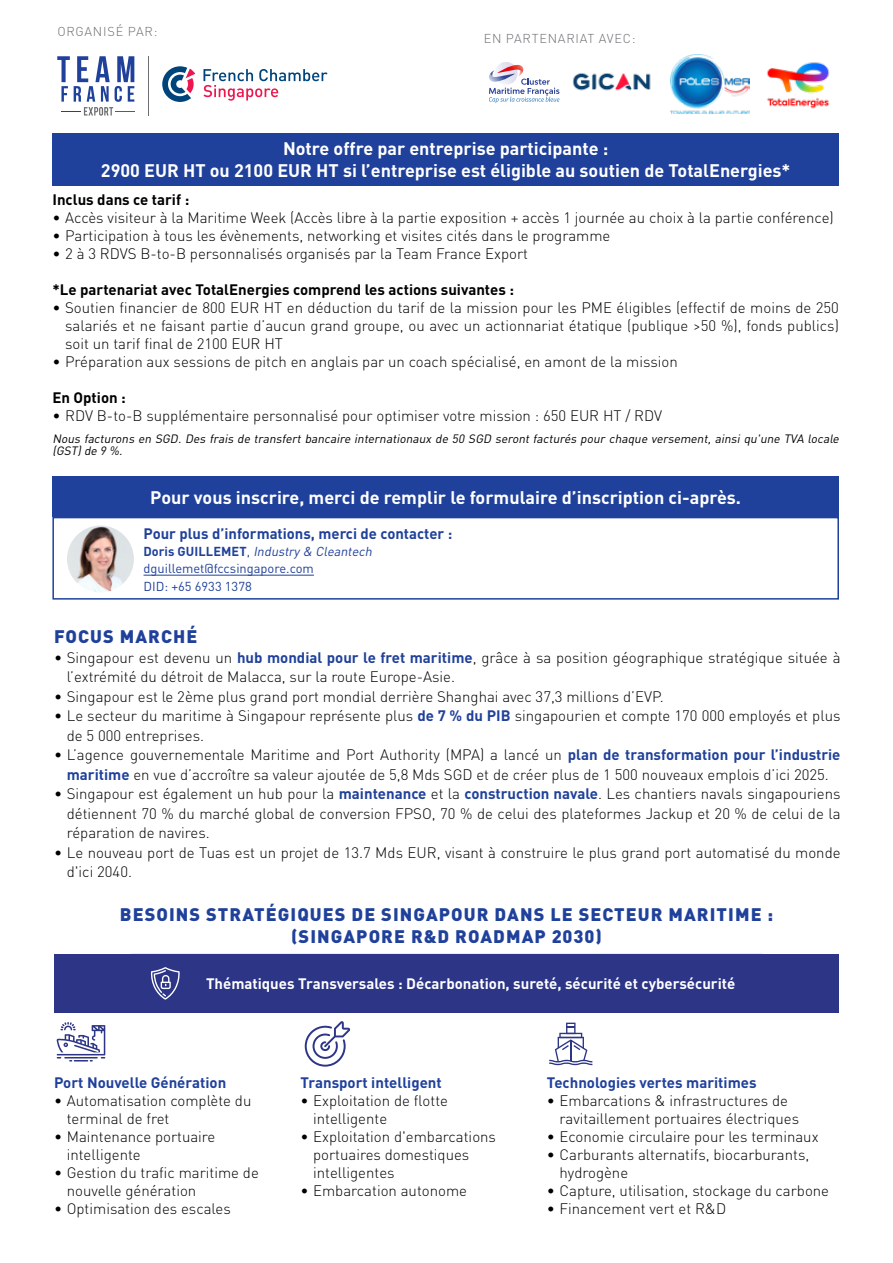
<style>
.page{position:relative;width:893px;height:1263px;background:#fff}
.page>*{position:absolute;margin:0;border:0;box-sizing:border-box;transform-origin:0 0}
.t1{font:700 18px/21.6px "DIN Pro";color:#fff;text-align:center}
.t2{font:900 18px/21.6px "DIN Pro";letter-spacing:.06em;color:#20419b;text-align:center}
.t3{font:300 15px/18px "DIN Pro";color:#000}
.t4{font:700 15px "DIN Pro";color:#20419b}
.t5{font:700 15px "DIN Pro";color:#000}
.t6{font:700 15px "DIN Pro";color:#fff}
.t7{font:12.9px/17.1px "DIN Pro";color:#20419b}
.t8{font:300 12.75px "DIN Pro";letter-spacing:.06em;color:#6d6e71}
.t9{font:italic 12px/12px "DIN Pro";color:#000}
.s1{font-weight:700}
.s2{font-style:italic}
.s3{font-weight:700;color:#20419b}
</style>
<div class="page">
<div style="left:52px;top:517px;width:787px;height:83px;border:2px solid #20419b"></div>
<div style="left:54px;top:954px;width:785px;height:59px;background:#2c3586"></div>
<svg style="left:150px;top:967px;width:30px;height:33px"></svg>
<svg style="left:57px;top:1022px;width:48px;height:39px"></svg>
<svg style="left:549px;top:1023px;width:43px;height:42px"></svg>
<svg style="left:305px;top:1021px;width:45px;height:46px"></svg>
<img style="left:67px;top:525px;width:67px;height:67px;border-radius:33px">
<hr style="left:144px;top:575px;width:170px;height:1px;background:#20419b">
<svg style="left:57px;top:56px;width:77px;height:60px"></svg>
<hr style="left:148px;top:56px;width:1px;height:59px;background:#6d6e71">
<svg style="left:162px;top:66px;width:33px;height:36px"></svg>
<svg style="left:203px;top:69px;width:124px;height:32px"></svg>
<div style="left:52px;top:133px;width:787px;height:53px;background:#20419b"></div>
<div style="left:52px;top:476px;width:787px;height:41px;background:#20419b"></div>
<img style="left:572px;top:73px;width:79px;height:18px">
<svg style="left:489px;top:62px;width:70px;height:41px"></svg>
<img style="left:767px;top:62px;width:63px;height:47px">
<img style="left:670px;top:54px;width:79px;height:59px">
<p class="t8" style="left:57px;top:23px;width:102px">ORGANISÉ PAR:</p>
<p class="t8" style="left:484px;top:30px;width:153px">EN PARTENARIAT AVEC:</p>
<p class="t1" style="left:101px;top:137px;width:691px">Notre offre par entreprise participante :<br>2900 EUR HT ou 2100 EUR HT si l’entreprise est éligible au soutien de TotalEnergies*</p>
<p class="t5" style="left:52px;top:190px;width:138px">Inclus dans ce tarif :</p>
<p class="t3" style="left:52px;top:208px;width:783px">• Accès visiteur à la Maritime Week (Accès libre à la partie exposition + accès 1 journée au choix à la partie conférence)</p>
<p class="t3" style="left:52px;top:226px;width:559px">• Participation à tous les évènements, networking et visites cités dans le programme</p>
<p class="t3" style="left:52px;top:244px;width:477px">• 2 à 3 RDVS B-to-B personnalisés organisés par la Team France Export</p>
<p class="t5" style="left:52px;top:280px;width:463px">*Le partenariat avec TotalEnergies comprend les actions suivantes :</p>
<p class="t3" style="left:65px;top:298px;width:775px;text-align:justify;text-indent:-13px">• Soutien financier de 800 EUR HT en déduction du tarif de la mission pour les PME éligibles (effectif de moins de 250 salariés et ne faisant partie d’aucun grand groupe, ou avec un actionnariat étatique (publique &gt;50 %), fonds publics) soit un tarif final de 2100 EUR HT</p>
<p class="t3" style="left:52px;top:352px;width:627px">• Préparation aux sessions de pitch en anglais par un coach spécialisé, en amont de la mission</p>
<p class="t5" style="left:52px;top:388px;width:75px">En Option :</p>
<p class="t3" style="left:52px;top:406px;width:611px">• RDV B-to-B supplémentaire personnalisé pour optimiser votre mission : 650 EUR HT / RDV</p>
<p class="t9" style="left:52px;top:432px;width:791px">Nous facturons en SGD. Des frais de transfert bancaire internationaux de 50 SGD seront facturés pour chaque versement, ainsi qu'une TVA locale (GST)de 9 %.</p>
<p class="t1" style="left:150px;top:485px;width:592px">Pour vous inscrire, merci de remplir le formulaire d’inscription ci-après.</p>
<p class="t4" style="left:144px;top:523px;width:310px">Pour plus d’informations, merci de contacter :</p>
<p class="t7" style="left:144px;top:542px;width:233px"><span class="s1">D o ris G U I L L E M ET</span> , <span class="s2">Industry &amp; Cleantech </span>dguillemet@fccsingapore.com<br>DID: +65 6933 1378</p>
<p class="t2" style="left:54px;top:625px;width:145px">FOCUS MARCHÉ</p>
<p class="t3" style="left:67px;top:647px;width:775px;line-height:19.5px;text-indent:-13px">• Singapour est devenu un <span class="s3">hub mondial pour le fret maritime</span>, grâce à sa position géographique stratégique située à l’extrémité du détroit de Malacca, sur la route Europe-Asie.</p>
<p class="t3" style="left:54px;top:687px;width:611px">• Singapour est le 2ème plus grand port mondial derrière Shanghai avec 37,3 millions d’EVP.</p>
<p class="t3" style="left:67px;top:705px;width:775px;line-height:19.5px;text-indent:-13px">• Le secteur du maritime à Singapour représente plus <span class="s3">de 7 % du PIB</span> singapourien et compte 170 000 employés et plus de 5 000 entreprises.</p>
<p class="t3" style="left:54px;top:744px;width:788px;line-height:19.5px;text-align:center">• L’agence gouvernementale Maritime and Port Authority (MPA) a lancé un <span class="s3">plan de transformation pour l’industrie maritime</span> en vue d’accroître sa valeur ajoutée de 5,8 Mds SGD et de créer plus de 1 500 nouveaux emplois d’ici 2025.</p>
<p class="t3" style="left:67px;top:783px;width:775px;line-height:19.5px;text-align:justify;text-indent:-13px">• Singapour est également un hub pour la <span class="s3">maintenance</span> et la <span class="s3">construction navale</span>. Les chantiers navals singapouriens détiennent 70 % du marché global de conversion FPSO, 70 % de celui des plateformes Jackup et 20 % de celui de la réparation de navires.</p>
<p class="t3" style="left:67px;top:842px;width:775px;line-height:19.5px;text-indent:-13px">• Le nouveau port de Tuas est un projet de 13.7 Mds EUR, visant à construire le plus grand port automatisé du monde d'ici 2040.</p>
<p class="t2" style="left:120px;top:903px;width:655px">BESOINS STRATÉGIQUES DE SINGAPOUR DANS LE SECTEUR MARITIME : (SINGAPORE R&amp;D ROADMAP 2030)</p>
<p class="t6" style="left:206px;top:973px;width:531px">Thématiques Transversales : Décarbonation, sureté, sécurité et cybersécurité</p>
<p class="t4" style="left:54px;top:1072px;width:174px">Port Nouvelle Génération</p>
<p class="t3" style="left:67px;top:1091px;width:186px;text-indent:-13px">• Automatisation complète du terminal de fret</p>
<p class="t3" style="left:67px;top:1127px;width:150px;text-indent:-13px">• Maintenance portuaire intelligente</p>
<p class="t3" style="left:67px;top:1163px;width:194px;text-indent:-13px">• Gestion du trafic maritime de nouvelle génération</p>
<p class="t3" style="left:54px;top:1199px;width:178px">• Optimisation des escales</p>
<p class="t4" style="left:300px;top:1072px;width:143px">Transport intelligent</p>
<p class="t3" style="left:313px;top:1091px;width:136px;text-indent:-13px">• Exploitation de flotte intelligente</p>
<p class="t3" style="left:313px;top:1127px;width:184px;text-indent:-13px">• Exploitation d'embarcations portuaires domestiques intelligentes</p>
<p class="t3" style="left:300px;top:1181px;width:168px">• Embarcation autonome</p>
<p class="t4" style="left:547px;top:1072px;width:211px">Technologies vertes maritimes</p>
<p class="t3" style="left:559px;top:1091px;width:241px;text-indent:-13px">• Embarcations &amp; infrastructures de ravitaillement portuaires électriques</p>
<p class="t3" style="left:547px;top:1127px;width:273px">• Economie circulaire pour les terminaux</p>
<p class="t3" style="left:559px;top:1145px;width:251px;text-indent:-13px">• Carburants alternatifs, biocarburants, hydrogène</p>
<p class="t3" style="left:547px;top:1181px;width:284px">• Capture, utilisation, stockage du carbone</p>
<p class="t3" style="left:547px;top:1199px;width:181px">• Financement vert et R&amp;D</p>
</div>
